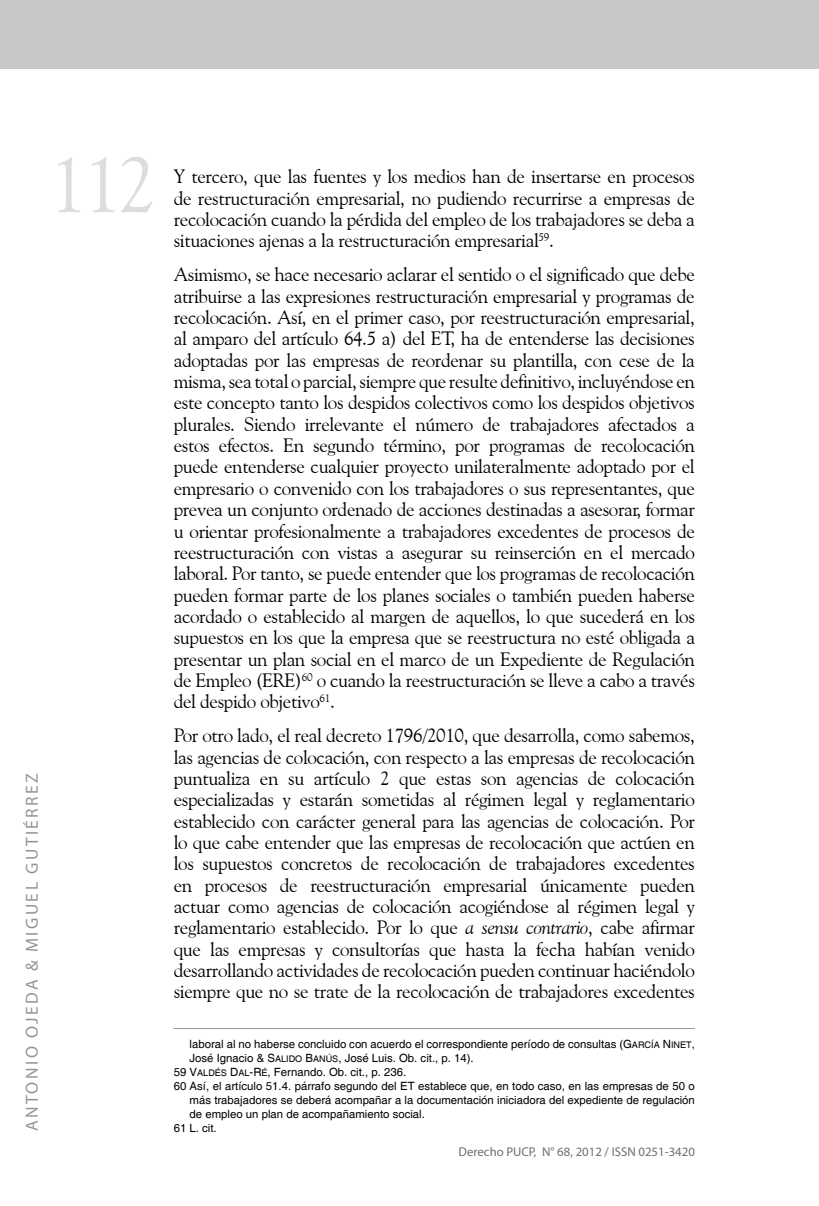
<style>
.page{position:relative;width:819px;height:1206px;background:#fff}
.page>*{position:absolute;margin:0;border:0;box-sizing:border-box;transform-origin:0 0}
.t1{font:78.75px "Goudy Old Style BT";color:#dcddde}
.t2{font:19.25px/21.3px "Goudy Old Style BT";letter-spacing:-.02em;color:#000;text-align:justify}
.t3{font:17.5px "Myriad Pro";letter-spacing:.14em;color:#939598}
.t4{font:12.78px "Myriad Pro";color:#6d6e71}
.t5{font:11.38px "Helvetica";color:#000}
.s1{font-style:italic}
.s2{font-family:"Helvetica SC800"}
.s3{font-family:"Helvetica SC800";font-size:9.1px}
</style>
<div class="page">
<div style="left:0;top:0;width:819px;height:69px;background:#c7c8ca"></div>
<hr style="left:174px;top:1028px;width:520px;height:1px;background:#939598">
<h1 class="t1" style="left:49px;top:136px;width:109px">112</h1>
<p class="t3" style="left:21px;top:1131px;width:360px;rotate:-90deg">Antonio Ojeda &amp; M iguel Gutiérrez</p>
<p class="t2" style="left:174px;top:166px;width:522px">Y tercero, que las fuentes y los medios han de insertarse en procesos de restructuración empresarial, no pudiendo recurrirse a empresas de recolocación cuando la pérdida del empleo de los trabajadores se deba a situaciones ajenas a la restructuración empresarial<sup>59</sup>.</p>
<p class="t2" style="left:174px;top:263px;width:522px">Asimismo, se hace necesario aclarar el sentido o el significado que debe atribuirse a las expresiones restructuración empresarial y programas de recolocación. Así, en el primer caso, por reestructuración empresarial, al amparo del artículo 64.5 a) del ET, ha de entenderse las decisiones adoptadas por las empresas de reordenar su plantilla, con cese de la misma, sea total o parcial, siempre que resulte definitivo, incluyéndose en este concepto tanto los despidos colectivos como los despidos objetivos plurales. Siendo irrelevante el número de trabajadores afectados a estos efectos. En segundo término, por programas de recolocación puede entenderse cualquier proyecto unilateralmente adoptado por el empresario o convenido con los trabajadores o sus representantes, que prevea un conjunto ordenado de acciones destinadas a asesorar, formar u orientar profesionalmente a trabajadores excedentes de procesos de reestructuración con vistas a asegurar su reinserción en el mercado laboral. Por tanto, se puede entender que los programas de recolocación pueden formar parte de los planes sociales o también pueden haberse acordado o establecido al margen de aquellos, lo que sucederá en los supuestos en los que la empresa que se reestructura no esté obligada a presentar un plan social en el marco de un Expediente de Regulación de Empleo (ERE)<sup>60</sup> o cuando la reestructuración se lleve a cabo a través del despido objetivo<sup>61</sup>.</p>
<p class="t2" style="left:174px;top:724px;width:522px">Por otro lado, el real decreto 1796/2010, que desarrolla, como sabemos, las agencias de colocación, con respecto a las empresas de recolocación puntualiza en su artículo 2 que estas son agencias de colocación especializadas y estarán sometidas al régimen legal y reglamentario establecido con carácter general para las agencias de colocación. Por lo que cabe entender que las empresas de recolocación que actúen en los supuestos concretos de recolocación de trabajadores excedentes en procesos de reestructuración empresarial únicamente pueden actuar como agencias de colocación acogiéndose al régimen legal y reglamentario establecido. Por lo que <span class="s1">a sensu contrario</span>, cabe afirmar que las empresas y consultorías que hasta la fecha habían venido desarrollando actividades de recolocación pueden continuar haciéndolo siempre que no se trate de la recolocación de trabajadores excedentes</p>
<p class="t5" style="left:189px;top:1036px;width:506px">laboral al no haberse concluido con acuerdo el correspondiente período de consultas (<span class="s2">G</span><span class="s3">ARCÍA</span> <span class="s2">N</span> <span class="s3">INET</span>,</p>
<p class="t5" style="left:189px;top:1050px;width:286px">José Ignacio &amp; <span class="s2">S</span><span class="s3">ALIDO</span> <span class="s2">B</span><span class="s3">ANÚS</span>, José Luis. Ob. cit., p. 14).</p>
<p class="t5" style="left:174px;top:1064px;width:234px">59 <span class="s2">V</span><span class="s3">ALDÉS</span> <span class="s2">D</span><span class="s3">AL</span><span class="s2">-R</span><span class="s3">É</span>, Fernando. Ob. cit., p. 236.</p>
<p class="t5" style="left:174px;top:1078px;width:522px">60 Así, el artículo 51.4. párrafo segundo del ET establece que, en todo caso, en las empresas de 50 o</p>
<p class="t5" style="left:190px;top:1092px;width:506px">más trabajadores se deberá acompañar a la documentación iniciadora del expediente de regulación</p>
<p class="t5" style="left:190px;top:1106px;width:237px">de empleo un plan de acompañamiento social.</p>
<p class="t5" style="left:174px;top:1120px;width:45px">61 L. cit.</p>
<p class="t4" style="left:458px;top:1144px;width:160px">Derecho PUCP, N° 68, 2012 / ISSN</p>
<p class="t4" style="left:638px;top:1144px;width:58px">0251-3420</p>
</div>
